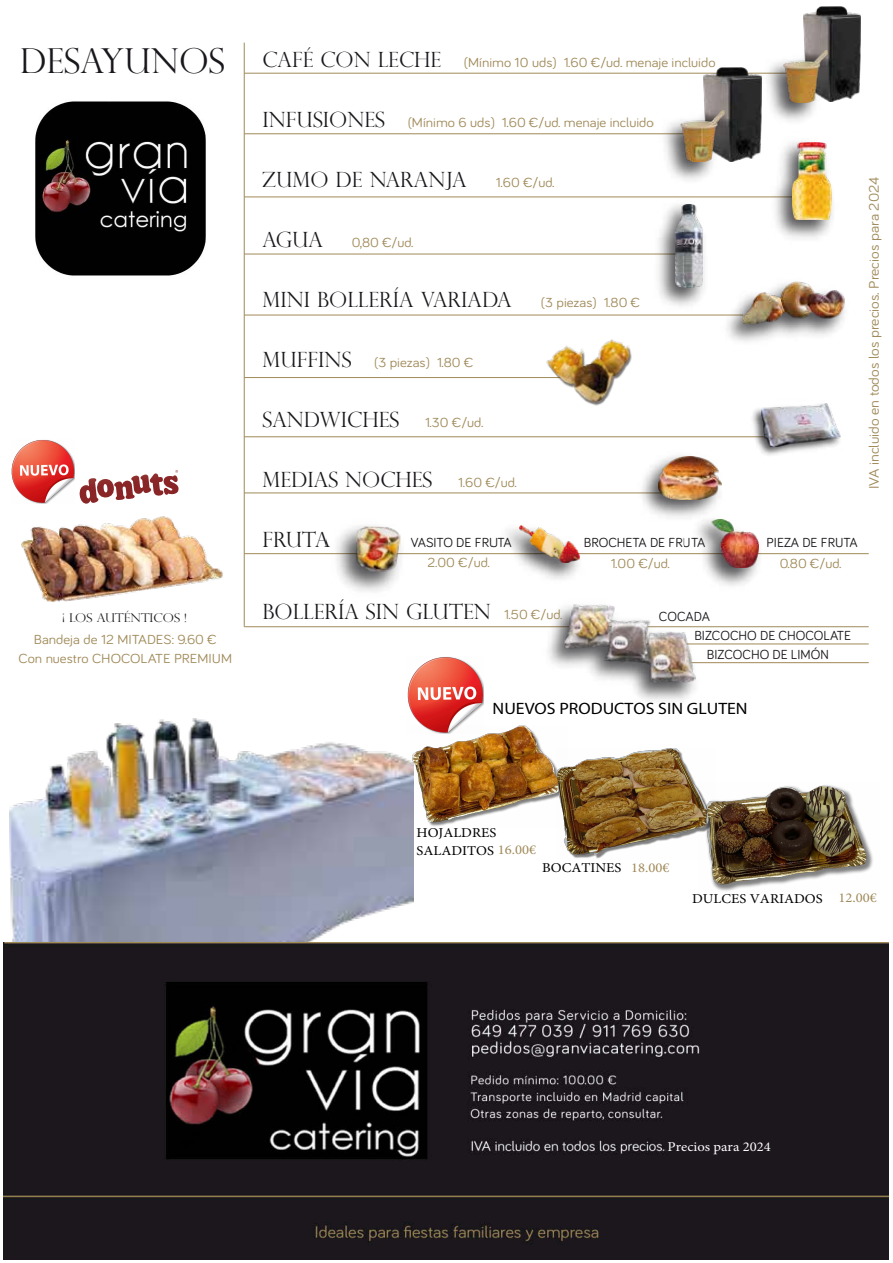
<style>
.page{position:relative;width:893px;height:1263px;background:#fff}
.page>*{position:absolute;margin:0;border:0;box-sizing:border-box;transform-origin:0 0}
.t1{font:300 34.35px "Perpetua Titling";color:#1a171c}
.t2{font:300 21px "Perpetua Titling";color:#1a171c}
.t3{font:16.5px "Myriad Pro";color:#000;scale:1.08 1}
.t4{font:14.25px "Bariol";color:#a08a59;scale:1.08 1}
.t5{font:13.5px/18.8px "Bariol";color:#a08a59;text-align:center;scale:1.08 1}
.t6{font:13.5px/18.3px "Bariol";color:#1a171c}
.t7{font:13.5px/17.5px "Minion Pro";color:#000;scale:1.08 1}
.t8{font:13.5px "Minion Pro";color:#fefefe;scale:1.08 1}
.t9{font:13.5px "Minion Pro";color:#9f8958;scale:1.08 1}
.t10{font:300 12px "Perpetua Titling";color:#1a171c;scale:1.08 1}
.s1{font-family:"Perpetua Titling";font-weight:300;font-size:21px;color:#1a171c}
.s2{font-family:"Bariol";font-weight:400;font-size:13.5px;color:#a08a59}
.s3{color:#9f8958}
</style>
<div class="page">
<hr style="left:244px;top:377px;width:365px;height:1px;background:#a08a59">
<hr style="left:244px;top:197px;width:582px;height:1px;background:#a08a59">
<hr style="left:244px;top:73px;width:582px;height:1px;background:#a08a59">
<hr style="left:244px;top:315px;width:499px;height:1px;background:#a08a59">
<hr style="left:244px;top:133px;width:467px;height:1px;background:#a08a59">
<hr style="left:244px;top:436px;width:546px;height:1px;background:#a08a59">
<hr style="left:244px;top:492px;width:433px;height:1px;background:#a08a59">
<hr style="left:244px;top:553px;width:625px;height:1px;background:#a08a59">
<hr style="left:244px;top:626px;width:625px;height:1px;background:#a08a59">
<hr style="left:627px;top:644px;width:242px;height:1px;background:#a08a59">
<hr style="left:665px;top:662px;width:204px;height:1px;background:#a08a59">
<img style="left:748px;top:403px;width:93px;height:53px">
<img style="left:762px;top:404px;width:78px;height:42px">
<img style="left:538px;top:609px;width:168px;height:92px">
<img style="left:561px;top:604px;width:142px;height:83px">
<img style="left:766px;top:141px;width:67px;height:97px">
<img style="left:793px;top:142px;width:39px;height:77px">
<img style="left:632px;top:455px;width:90px;height:62px">
<img style="left:659px;top:456px;width:62px;height:43px">
<img style="left:716px;top:301px;width:124px;height:41px">
<img style="left:743px;top:281px;width:102px;height:42px">
<hr style="left:244px;top:43px;width:1px;height:584px;background:#a08a59">
<img style="left:803px;top:7px;width:58px;height:93px">
<img style="left:761px;top:41px;width:77px;height:88px">
<img style="left:783px;top:50px;width:45px;height:52px">
<img style="left:704px;top:67px;width:57px;height:95px">
<img style="left:654px;top:101px;width:80px;height:79px">
<img style="left:680px;top:110px;width:44px;height:52px">
<hr style="left:244px;top:254px;width:445px;height:1px;background:#a08a59">
<img style="left:649px;top:196px;width:63px;height:119px">
<img style="left:676px;top:204px;width:26px;height:84px">
<img style="left:685px;top:510px;width:83px;height:76px">
<img style="left:711px;top:519px;width:47px;height:49px">
<img style="left:493px;top:526px;width:96px;height:53px">
<img style="left:520px;top:525px;width:59px;height:37px">
<img style="left:326px;top:526px;width:85px;height:66px">
<img style="left:356px;top:526px;width:45px;height:46px">
<img style="left:22px;top:516px;width:201px;height:86px">
<svg style="left:79px;top:470px;width:100px;height:34px"></svg>
<img style="left:546px;top:339px;width:86px;height:67px">
<img style="left:10px;top:718px;width:403px;height:224px">
<img style="left:35px;top:101px;width:171px;height:175px">
<img style="left:12px;top:440px;width:63px;height:63px">
<img style="left:4px;top:942px;width:884px;height:317px">
<img style="left:408px;top:657px;width:76px;height:76px">
<img style="left:410px;top:726px;width:147px;height:101px">
<img style="left:557px;top:749px;width:142px;height:110px">
<img style="left:699px;top:785px;width:174px;height:106px">
<h1 class="t1" style="left:20px;top:40px;width:207px">DESAYUNOS</h1>
<p class="t10" style="left:63px;top:610px;width:116px">¡ LOS AUTÉNTICOS !</p>
<p class="t5" style="left:19px;top:629px;width:199px">Bandeja de 12 MITADES: 9.60 €<br>Con nuestro CHOCOLATE PREMIUM</p>
<h2 class="t2" style="left:262px;top:47px;width:180px">CAFÉ CON LECHE</h2>
<p class="t5" style="left:464px;top:52px;width:234px">(Mínimo 10 uds) 1.60 €/ud. menaje incluido</p>
<h2 class="t2" style="left:262px;top:107px;width:124px">INFUSIONES</h2>
<p class="t5" style="left:408px;top:112px;width:229px">(Mínimo 6 uds) 1.60 €/ud. menaje incluido</p>
<h2 class="t2" style="left:262px;top:167px;width:206px">ZUMO DE NARANJA</h2>
<p class="t5" style="left:496px;top:172px;width:56px">1.60 €/ud.</p>
<h2 class="t2" style="left:262px;top:227px;width:62px">AGUA</h2>
<p class="t5" style="left:352px;top:232px;width:59px">0,80 €/ud.</p>
<h2 class="t2" style="left:262px;top:287px;width:251px">MINI BOLLERÍA VARIADA</h2>
<p class="t5" style="left:541px;top:292px;width:93px">(3 piezas) 1.80 €</p>
<p class="t5" style="left:262px;top:352px;width:197px"><span class="s1">MUFFINS</span> (3 piezas) 1.80 €</p>
<h2 class="t2" style="left:262px;top:407px;width:222px">SANDWICHES <span class="s2">1.30 €/ud.</span></h2>
<h2 class="t2" style="left:262px;top:467px;width:256px">MEDIAS NOCHES <span class="s2">1.60 €/ud.</span></h2>
<p class="t4" style="left:864px;top:489px;width:291px;rotate:-90deg">IVA incluido en todos los precios. Precios para 2024</p>
<h2 class="t2" style="left:262px;top:527px;width:69px">FRUTA</h2>
<p class="t6" style="left:411px;top:533px;width:102px">VASITO DE FRUTA</p>
<p class="t6" style="left:584px;top:533px;width:123px">BROCHETA DE FRUTA</p>
<p class="t6" style="left:767px;top:533px;width:93px">PIEZA DE FRUTA</p>
<p class="t5" style="left:427px;top:552px;width:59px">2.00 €/ud.</p>
<p class="t5" style="left:611px;top:553px;width:56px">1.00 €/ud.</p>
<p class="t5" style="left:780px;top:553px;width:59px">0.80 €/ud.</p>
<h2 class="t2" style="left:262px;top:598px;width:302px">BOLLERÍA SIN GLUTEN <span class="s2">1.50 €/ud.</span></h2>
<p class="t6" style="left:694px;top:607px;width:158px;text-indent:-35px">COCADA<br>BIZCOCHO DE CHOCOLATE</p>
<p class="t6" style="left:707px;top:645px;width:124px">BIZCOCHO DE LIMÓN</p>
<p class="t3" style="left:493px;top:698px;width:238px">NUEVOS PRODUCTOS SIN GLUTEN</p>
<p class="t7" style="left:416px;top:824px;width:112px">HOJALDRES<br>SALADITOS <span class="s3">16.00€</span></p>
<p class="t7" style="left:542px;top:858px;width:75px">BOCATINES</p>
<p class="t9" style="left:631px;top:859px;width:37px">18.00€</p>
<p class="t7" style="left:692px;top:890px;width:173px">DULCES VARIADOS <span class="s3">12.00€</span></p>
<p class="t8" style="left:668px;top:1137px;width:97px">Precios para 2024</p>
</div>
